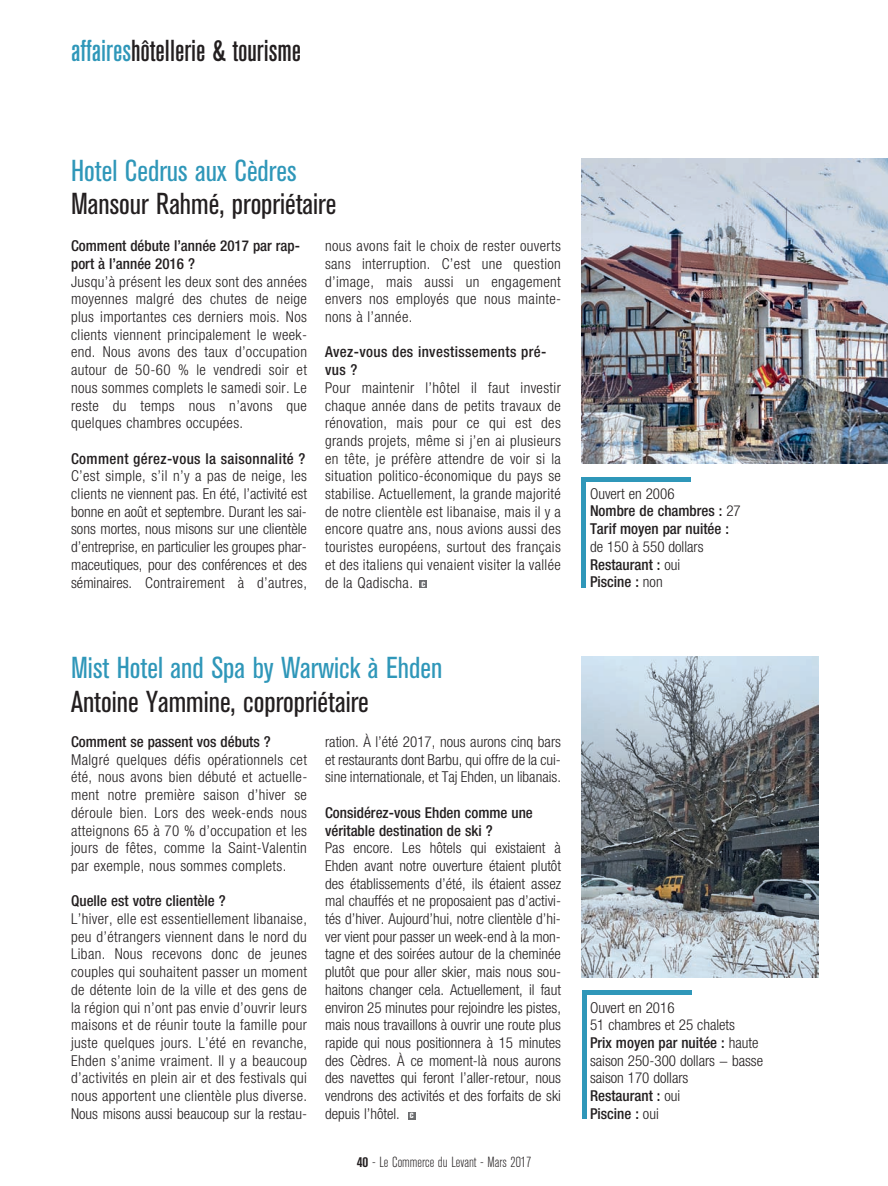
<style>
.page{position:relative;width:888px;height:1186px;background:#fff}
.page>*{position:absolute;margin:0;border:0;box-sizing:border-box;transform-origin:0 0}
.t1{font:condensed 30px "Akzidenz Grotesk BE";color:#231f20}
.t2{font:condensed 30px "Akzidenz Grotesk BE";color:#2f97b9}
.t3{font:500 condensed 30px "Akzidenz Grotesk BE";color:#231f20}
.t4{font:300 condensed 15px/17.7px "Helvetica Neue";color:#231f20;text-align:justify}
.t5{font:500 condensed 15px/17.7px "Helvetica Neue";color:#231f20}
.t6{font:500 condensed 15px/17.7px "Helvetica Neue";letter-spacing:.025em;color:#231f20}
.t7{font:300 condensed 14.55px "Akzidenz Grotesk BE";color:#231f20}
.t8{font:800 condensed 7.5px "Akzidenz Grotesk BE";color:#fff}
.s1{color:#2f97b9}
.s2{font-weight:700}
.s3{font-weight:300}
.s4{font-weight:500}
</style>
<div class="page">
<img style="left:581px;top:159px;width:307px;height:304px">
<div style="left:581px;top:478px;width:5px;height:109px;background:#2f97b9"></div>
<div style="left:581px;top:476px;width:110px;height:5px;background:#2f97b9"></div>
<img style="left:581px;top:656px;width:237px;height:320px">
<hr style="left:582px;top:992px;width:4px;height:126px;background:#2f97b9">
<div style="left:582px;top:989px;width:109px;height:5px;background:#2f97b9"></div>
<div style="left:419px;top:580px;width:8px;height:8px;background:#6c6d70"></div>
<div style="left:408px;top:1111px;width:7px;height:8px;background:#6c6d70"></div>
<h1 class="t3" style="left:71px;top:40px;width:232px"><span class="s1">affaires</span>hôtellerie &amp; tourisme</h1>
<h1 class="t2" style="left:71px;top:160px;width:227px">Hotel Cedrus aux Cèdres</h1>
<h1 class="t1" style="left:71px;top:193px;width:267px">Mansour Rahmé, propriétaire</h1>
<p class="t5" style="left:71px;top:238px;width:230px">Comment débute l’année 2017 par rap&shy;port à l’année 2016 ?</p>
<p class="t4" style="left:71px;top:273px;width:237px">Jusqu’à présent les deux sont des années moyennes malgré des chutes de neige plus importantes ces derniers mois. Nos clients viennent principalement le week&shy;end. Nous avons des taux d’occupation autour de 50-60 % le vendredi soir et nous sommes complets le samedi soir. Le reste du temps nous n’avons que quelques chambres occupées.</p>
<p class="t6" style="left:71px;top:450px;width:236px">Comment gérez-vous la saisonnalité ?</p>
<p class="t4" style="left:71px;top:468px;width:237px">C’est simple, s’il n’y a pas de neige, les clients ne viennent pas. En été, l’activité est bonne en août et septembre. Durant les sai&shy;sons mortes, nous misons sur une clientèle d’entreprise, en particulier les groupes phar&shy;maceutiques, pour des conférences et des séminaires. Contrairement à d’autres,</p>
<p class="t4" style="left:325px;top:238px;width:238px">nous avons fait le choix de rester ouverts sans interruption. C’est une question d’image, mais aussi un engagement envers nos employés que nous mainte&shy;nons à l’année.</p>
<p class="t6" style="left:325px;top:344px;width:223px">Avez-vous des investissements pré&shy;vus ?</p>
<p class="t4" style="left:325px;top:380px;width:237px">Pour maintenir l’hôtel il faut investir chaque année dans de petits travaux de rénovation, mais pour ce qui est des grands projets, même si j’en ai plusieurs en tête, je préfère attendre de voir si la situation politico-économique du pays se stabilise. Actuellement, la grande majorité de notre clientèle est libanaise, mais il y a encore quatre ans, nous avions aussi des touristes européens, surtout des français et des italiens qui venaient visiter la vallée de la Qadischa.</p>
<p class="t8" style="left:421px;top:581px;width:5px">C</p>
<h1 class="t2" style="left:71px;top:657px;width:373px">Mist Hotel and Spa by Warwick à Ehden</h1>
<h1 class="t1" style="left:71px;top:690px;width:299px">Antoine Yammine, copropriétaire</h1>
<p class="t5" style="left:71px;top:734px;width:201px">Comment se passent vos débuts ?</p>
<p class="t4" style="left:71px;top:751px;width:238px">Malgré quelques défis opérationnels cet été, nous avons bien débuté et actuelle&shy;ment notre première saison d’hiver se déroule bien. Lors des week-ends nous atteignons 65 à 70 % d’occupation et les jours de fêtes, comme la Saint-Valentin par exemple, nous sommes complets.</p>
<p class="t5" style="left:71px;top:893px;width:156px">Quelle est votre clientèle ?</p>
<p class="t4" style="left:71px;top:911px;width:237px">L’hiver, elle est essentiellement libanaise, peu d’étrangers viennent dans le nord du Liban. Nous recevons donc de jeunes couples qui souhaitent passer un moment de détente loin de la ville et des gens de la région qui n’ont pas envie d’ouvrir leurs maisons et de réunir toute la famille pour juste quelques jours. L’été en revanche, Ehden s’anime vraiment. Il y a beaucoup d’activités en plein air et des festivals qui nous apportent une clientèle plus diverse.<br>Nous misons aussi beaucoup sur la restau-</p>
<p class="t4" style="left:325px;top:734px;width:237px">ration. À l’été 2017, nous aurons cinq bars et restaurants dont Barbu, qui offre de la cui&shy;sine internationale, et Taj Ehden, un libanais.</p>
<p class="t5" style="left:325px;top:804px;width:209px">Considérez-vous Ehden comme une véritable destination de ski ?</p>
<p class="t4" style="left:325px;top:840px;width:237px">Pas encore. Les hôtels qui existaient à Ehden avant notre ouverture étaient plutôt des établissements d’été, ils étaient assez mal chauffés et ne proposaient pas d’activi&shy;tés d’hiver. Aujourd’hui, notre clientèle d’hi&shy;ver vient pour passer un week-end à la mon&shy;tagne et des soirées autour de la cheminée plutôt que pour aller skier, mais nous sou&shy;haitons changer cela. Actuellement, il faut environ 25 minutes pour rejoindre les pistes, mais nous travaillons à ouvrir une route plus rapide qui nous positionnera à 15 minutes des Cèdres. À ce moment-là nous aurons des navettes qui feront l’aller-retour, nous vendrons des activités et des forfaits de ski depuis l’hôtel.</p>
<p class="t8" style="left:410px;top:1112px;width:5px">C</p>
<p class="t7" style="left:357px;top:1156px;width:176px"><span class="s2">40</span> - Le Commerce du Levant - Mars 2017</p>
<p class="t5" style="left:590px;top:485px;width:152px"><span class="s3">Ouvert en 2006<br></span>Nombre de chambres : <span class="s3">27<br></span>Tarif moyen par nuitée :</p>
<p class="t4" style="left:590px;top:539px;width:115px;text-align:left">de 150 à 550 dollars<br><span class="s4">Restaurant :</span> oui<br><span class="s4">Piscine :</span> non</p>
<p class="t4" style="left:590px;top:999px;width:174px;text-align:left">Ouvert en 2016<br>51 chambres et 25 chalets<br><span class="s4">Prix moyen par nuitée :</span> haute saison 250-300 dollars − basse saison 170 dollars<br><span class="s4">Restaurant :</span> oui<br><span class="s4">Piscine :</span> oui</p>
</div>
